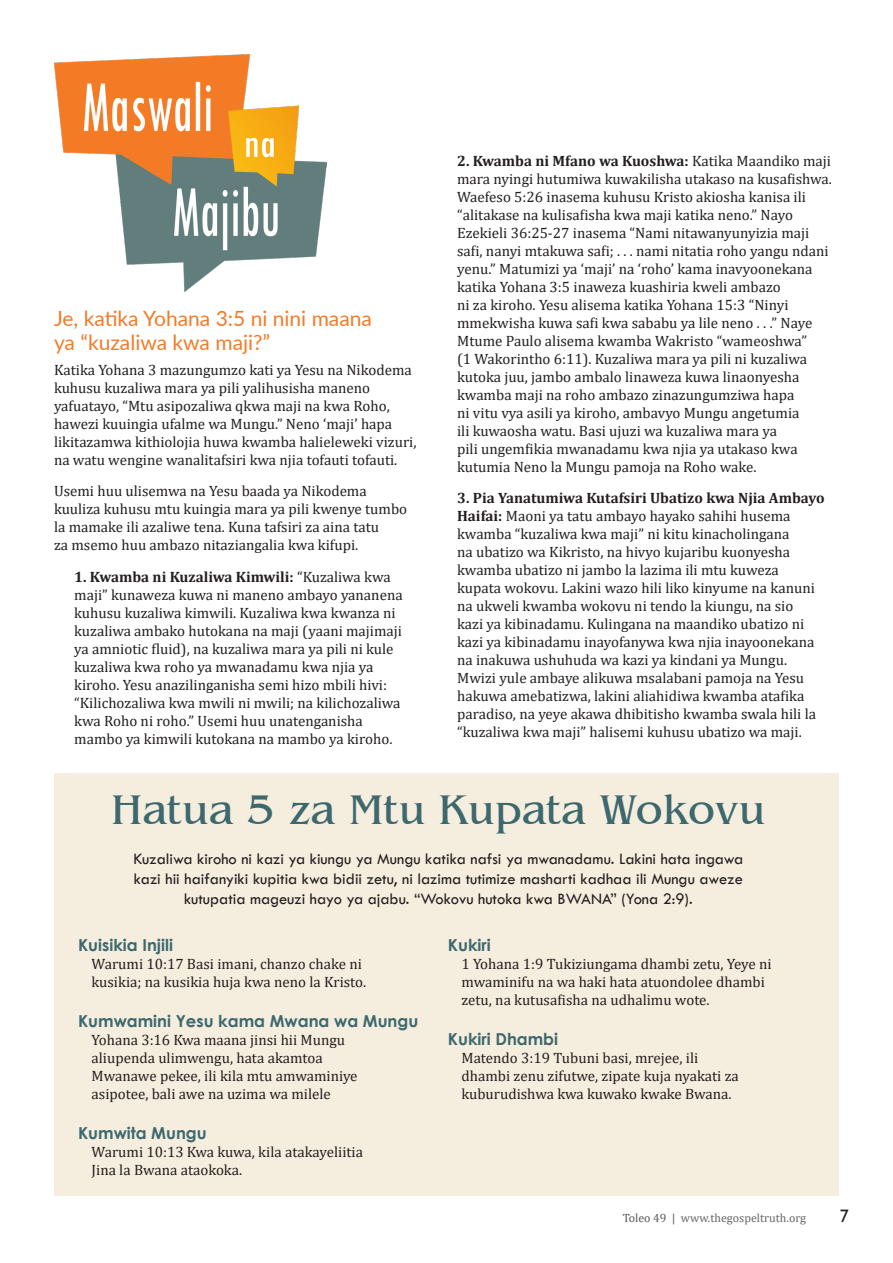
<style>
.page{position:relative;width:893px;height:1263px;background:#fff}
.page>*{position:absolute;margin:0;border:0;box-sizing:border-box;transform-origin:0 0}
.Body{font:43.5px "AG Benguiat Cyr";color:#3d686e}
.QA_Subs{font:21px/24px "Lato";color:#f47b27}
.t1{font:18px "Gill Sans";color:#231f20}
.Body-2{font:16.5px/19.8px "Tw Cen";color:#231f20;text-align:center}
.Body-3{font:700 16.5px "Century Gothic";color:#3d686e}
.Body-4{font:15px/18px "Cambria";color:#231f20}
.Body-5{font:12px "Cambria";color:#67676a}
.s1{font-weight:700}
.s2{color:#5a5a5d}
</style>
<div class="page">
<img style="left:54px;top:54px;width:272px;height:238px">
<div style="left:54px;top:773px;width:784px;height:422px;background:#f5eede"></div>
<p class="QA_Subs" style="left:54px;top:305px;width:319px">Je, katika Yohana 3:5 ni nini maana ya “kuzaliwa kwa maji?”</p>
<p class="Body-4" style="left:54px;top:360px;width:364px">Katika Yohana 3 mazungumzo kati ya Yesu na Nikodema kuhusu kuzaliwa mara ya pili yalihusisha maneno yafuatayo, “Mtu asipozaliwa qkwa maji na kwa Roho, hawezi kuuingia ufalme wa Mungu.” Neno ‘maji’ hapa likitazamwa kithiolojia huwa kwamba halieleweki vizuri, na watu wengine wanalitafsiri kwa njia tofauti tofauti.</p>
<p class="Body-4" style="left:54px;top:482px;width:355px">Usemi huu ulisemwa na Yesu baada ya Nikodema kuuliza kuhusu mtu kuingia mara ya pili kwenye tumbo la mamake ili azaliwe tena. Kuna tafsiri za aina tatu<br>za msemo huu ambazo nitaziangalia kwa kifupi.</p>
<p class="Body-4" style="left:74px;top:567px;width:330px"><span class="s1">1. Kwamba ni Kuzaliwa Kimwili:</span> “Kuzaliwa kwa maji” kunaweza kuwa ni maneno ambayo yananena kuhusu kuzaliwa kimwili. Kuzaliwa kwa kwanza ni kuzaliwa ambako hutokana na maji (yaani majimaji ya amniotic fluid), na kuzaliwa mara ya pili ni kule kuzaliwa kwa roho ya mwanadamu kwa njia ya kiroho. Yesu anazilinganisha semi hizo mbili hivi: “Kilichozaliwa kwa mwili ni mwili; na kilichozaliwa kwa Roho ni roho.” Usemi huu unatenganisha mambo ya kimwili kutokana na mambo ya kiroho.</p>
<p class="Body-4" style="left:457px;top:152px;width:376px"><span class="s1">2. Kwamba ni Mfano wa Kuoshwa:</span> Katika Maandiko maji mara nyingi hutumiwa kuwakilisha utakaso na kusafishwa.<br>Waefeso 5:26 inasema kuhusu Kristo akiosha kanisa ili “alitakase na kulisafisha kwa maji katika neno.” Nayo Ezekieli 36:25-27 inasema “Nami nitawanyunyizia maji safi, nanyi mtakuwa safi; . . . nami nitatia roho yangu ndani yenu.” Matumizi ya ‘maji’ na ‘roho’ kama inavyoonekana katika Yohana 3:5 inaweza kuashiria kweli ambazo<br>ni za kiroho. Yesu alisema katika Yohana 15:3 “Ninyi mmekwisha kuwa safi kwa sababu ya lile neno . . .” Naye Mtume Paulo alisema kwamba Wakristo “wameoshwa”<br>(1 Wakorintho 6:11). Kuzaliwa mara ya pili ni kuzaliwa kutoka juu, jambo ambalo linaweza kuwa linaonyesha kwamba maji na roho ambazo zinazungumziwa hapa<br>ni vitu vya asili ya kiroho, ambavyo Mungu angetumia<br>ili kuwaosha watu. Basi ujuzi wa kuzaliwa mara ya<br>pili ungemfikia mwanadamu kwa njia ya utakaso kwa kutumia Neno la Mungu pamoja na Roho wake.</p>
<p class="Body-4" style="left:457px;top:489px;width:369px"><span class="s1">3. Pia Yanatumiwa Kutafsiri Ubatizo kwa Njia Ambayo Haifai:</span> Maoni ya tatu ambayo hayako sahihi husema kwamba “kuzaliwa kwa maji” ni kitu kinacholingana<br>na ubatizo wa Kikristo, na hivyo kujaribu kuonyesha kwamba ubatizo ni jambo la lazima ili mtu kuweza kupata wokovu. Lakini wazo hili liko kinyume na kanuni na ukweli kwamba wokovu ni tendo la kiungu, na sio<br>kazi ya kibinadamu. Kulingana na maandiko ubatizo ni kazi ya kibinadamu inayofanywa kwa njia inayoonekana na inakuwa ushuhuda wa kazi ya kindani ya Mungu.<br>Mwizi yule ambaye alikuwa msalabani pamoja na Yesu hakuwa amebatizwa, lakini aliahidiwa kwamba atafika paradiso, na yeye akawa dhibitisho kwamba swala hili la “kuzaliwa kwa maji” halisemi kuhusu ubatizo wa maji.</p>
<p class="Body" style="left:111px;top:787px;width:656px">Hatua 5 za Mtu Kupata Wokovu</p>
<p class="Body-2" style="left:133px;top:849px;width:611px">Kuzaliwa kiroho ni kazi ya kiungu ya Mungu katika nafsi ya mwanadamu. Lakini hata ingawa kazi hii haifanyiki kupitia kwa bidii zetu, ni lazima tutimize masharti kadhaa ili Mungu aweze kutupatia mageuzi hayo ya ajabu. “Wokovu hutoka kwa BWANA” (Yona 2:9).</p>
<p class="Body-3" style="left:78px;top:932px;width:97px">Kuisikia Injili</p>
<p class="Body-4" style="left:92px;top:955px;width:276px">Warumi 10:17 Basi imani, chanzo chake ni kusikia; na kusikia huja kwa neno la Kristo.</p>
<p class="Body-3" style="left:78px;top:1008px;width:342px">Kumwamini Yesu kama Mwana wa Mungu</p>
<p class="Body-4" style="left:92px;top:1031px;width:268px">Yohana 3:16 Kwa maana jinsi hii Mungu aliupenda ulimwengu, hata akamtoa Mwanawe pekee, ili kila mtu amwaminiye asipotee, bali awe na uzima wa milele</p>
<p class="Body-3" style="left:78px;top:1120px;width:130px">Kumwita Mungu</p>
<p class="Body-4" style="left:92px;top:1143px;width:273px">Warumi 10:13 Kwa kuwa, kila atakayeliitia<br>Jina la Bwana ataokoka.</p>
<p class="Body-3" style="left:448px;top:932px;width:44px">Kukiri</p>
<p class="Body-4" style="left:461px;top:955px;width:312px">1 Yohana 1:9 Tukiziungama dhambi zetu, Yeye ni mwaminifu na wa haki hata atuondolee dhambi zetu, na kutusafisha na udhalimu wote.</p>
<p class="Body-3" style="left:448px;top:1026px;width:112px">Kukiri Dhambi</p>
<p class="Body-4" style="left:461px;top:1049px;width:279px">Matendo 3:19 Tubuni basi, mrejee, ili dhambi zenu zifutwe, zipate kuja nyakati za kuburudishwa kwa kuwako kwake Bwana.</p>
<p class="Body-5" style="left:623px;top:1210px;width:185px"><span class="s2">Toleo 49 |</span> www.thegospeltruth.org</p>
<p class="t1" style="left:840px;top:1205px;width:10px">7</p>
</div>
